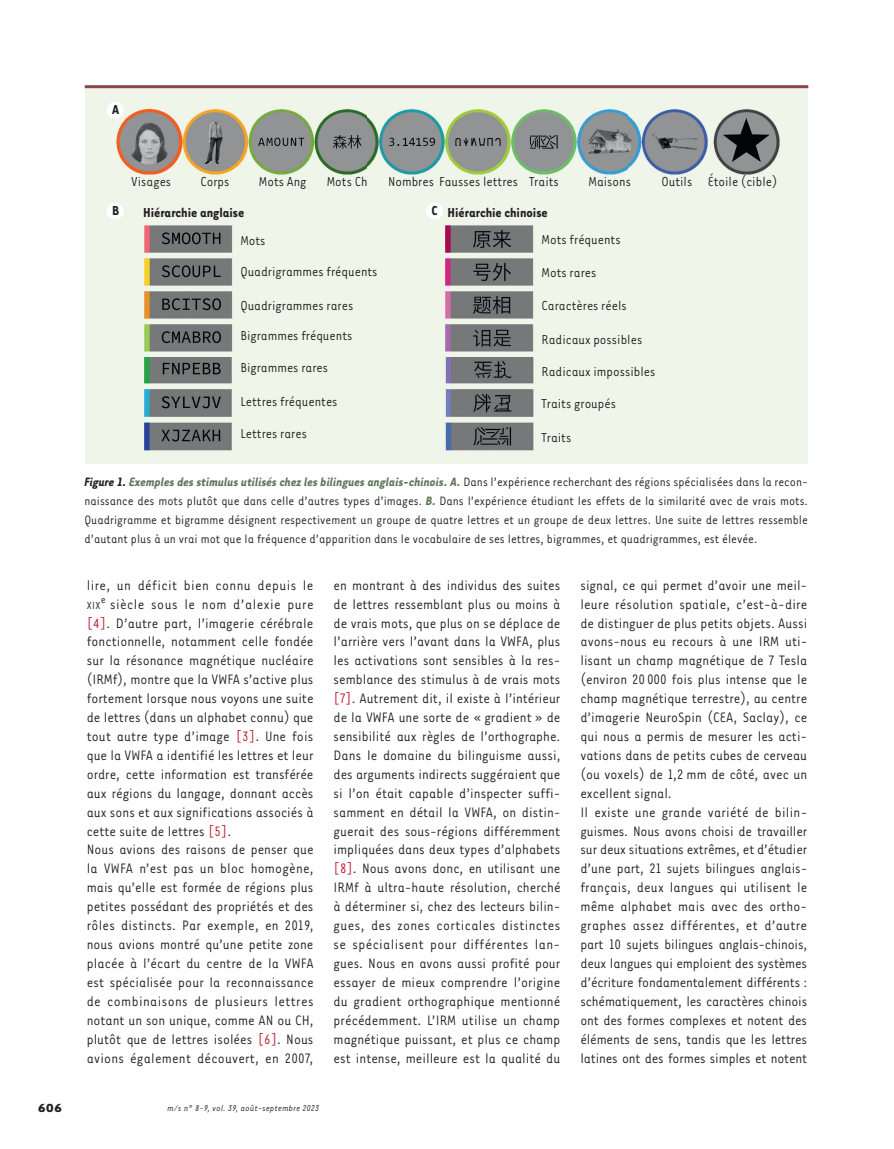
<style>
.page{position:relative;width:894px;height:1149px;background:#fff}
.page>*{position:absolute;margin:0;border:0;box-sizing:border-box;transform-origin:0 0}
.t1{font:15.75px/18.9px "Tarzana Nar OT";color:#231f20}
.t2{font:15px/32px "Tarzana Nar OT";color:#231f20}
.t3{font:700 15px "Tarzana Nar OT";color:#231f20}
.t4{font:13.95px/18.9px "Tarzana Nar OT";color:#231f20;text-align:justify}
.t5{font:700 13.5px "Tarzana Wide OT";color:#231f20}
.t6{font:italic 9.75px "Tarzana Nar OT";letter-spacing:.025em;color:#231f20}
.s1{font-weight:700;font-style:italic}
.s2{font-weight:700;font-style:italic;color:#5f7659}
.s3{font-size:11.85px}
.s4{color:#bf182a}
</style>
<div class="page">
<div style="left:85px;top:85px;width:722px;height:379px;background:#eff5e8"></div>
<img style="left:107px;top:105px;width:673px;height:346px">
<div style="left:107px;top:102px;width:17px;height:17px;background:#fff;border-radius:50%"></div>
<div style="left:107px;top:202px;width:17px;height:17px;background:#fff;border-radius:50%"></div>
<div style="left:426px;top:202px;width:17px;height:17px;background:#fff;border-radius:50%"></div>
<hr style="left:85px;top:85px;width:723px;height:3px;background:#8d454f">
<p class="t3" style="left:112px;top:100px;width:9px">A</p>
<p class="t3" style="left:112px;top:201px;width:9px">B</p>
<p class="t2" style="left:131px;top:164px;width:41px">Visages</p>
<p class="t2" style="left:200px;top:164px;width:31px">Corps</p>
<p class="t2" style="left:259px;top:164px;width:49px">Mots Ang</p>
<p class="t2" style="left:326px;top:164px;width:42px">Mots Ch</p>
<p class="t2" style="left:388px;top:164px;width:172px">Nombres Fausses lettres Traits</p>
<p class="t2" style="left:588px;top:164px;width:44px">Maisons</p>
<p class="t2" style="left:661px;top:164px;width:117px">Outils Étoile (cible)</p>
<p class="t3" style="left:143px;top:203px;width:103px">Hiérarchie anglaise</p>
<p class="t2" style="left:240px;top:224px;width:139px;line-height:31px">Mots<br>Quadrigrammes fréquents</p>
<p class="t2" style="left:541px;top:222px;width:81px">Mots fréquents</p>
<p class="t3" style="left:431px;top:203px;width:118px">C Hiérarchie chinoise</p>
<p class="t2" style="left:541px;top:256px;width:87px;line-height:32.7px">Mots rares<br>Caractères réels</p>
<p class="t2" style="left:541px;top:323px;width:115px">Radicaux possibles<br>Radicaux impossibles<br>Traits groupés</p>
<p class="t2" style="left:541px;top:421px;width:31px">Traits</p>
<p class="t2" style="left:240px;top:290px;width:114px;line-height:30.2px">Quadrigrammes rares<br>Bigrammes fréquents</p>
<p class="t2" style="left:240px;top:351px;width:89px">Bigrammes rares</p>
<p class="t2" style="left:240px;top:385px;width:99px">Lettres fréquentes<br>Lettres rares</p>
<p class="t4" style="left:84px;top:471px;width:724px"><span class="s1">Figure 1.</span> <span class="s2">Exemples des stimulus utilisés chez les bilingues anglais-chinois. A.</span> Dans l’expérience recherchant des régions spécialisées dans la recon&shy;naissance des mots plutôt que dans celle d’autres types d’images. <span class="s2">B.</span> Dans l’expérience étudiant les effets de la similarité avec de vrais mots.<br>Quadrigramme et bigramme désignent respectivement un groupe de quatre lettres et un groupe de deux lettres. Une suite de lettres ressemble d’autant plus à un vrai mot que la fréquence d’apparition dans le vocabulaire de ses lettres, bigrammes, et quadrigrammes, est élevée.</p>
<p class="t1" style="left:87px;top:574px;width:228px">lire, un déficit bien connu depuis le <span class="s3">xix</span><sup>e</sup> siècle sous le nom d’alexie pure <span class="s4">[4]</span>. D’autre part, l’imagerie cérébrale fonctionnelle, notamment celle fondée sur la résonance magnétique nucléaire (IRMf), montre que la VWFA s’active plus fortement lorsque nous voyons une suite de lettres (dans un alphabet connu) que tout autre type d’image <span class="s4">[3]</span>. Une fois que la VWFA a identifié les lettres et leur ordre, cette information est transférée aux régions du langage, donnant accès aux sons et aux significations associés à cette suite de lettres <span class="s4">[5]</span>.<br>Nous avions des raisons de penser que la VWFA n’est pas un bloc homogène, mais qu’elle est formée de régions plus petites possédant des propriétés et des rôles distincts. Par exemple, en 2019, nous avions montré qu’une petite zone placée à l’écart du centre de la VWFA est spécialisée pour la reconnaissance de combinaisons de plusieurs lettres notant un son unique, comme AN ou CH, plutôt que de lettres isolées <span class="s4">[6]</span>. Nous avions également découvert, en 2007,</p>
<p class="t1" style="left:333px;top:574px;width:228px;text-align:justify">en montrant à des individus des suites de lettres ressemblant plus ou moins à de vrais mots, que plus on se déplace de l’arrière vers l’avant dans la VWFA, plus les activations sont sensibles à la res&shy;semblance des stimulus à de vrais mots <span class="s4">[7]</span>. Autrement dit, il existe à l’intérieur de la VWFA une sorte de « gradient » de sensibilité aux règles de l’orthographe.<br>Dans le domaine du bilinguisme aussi, des arguments indirects suggéraient que si l’on était capable d’inspecter suffi&shy;samment en détail la VWFA, on distin&shy;guerait des sous-régions différemment impliquées dans deux types d’alphabets <span class="s4">[8]</span>. Nous avons donc, en utilisant une IRMf à ultra-haute résolution, cherché à déterminer si, chez des lecteurs bilin&shy;gues, des zones corticales distinctes se spécialisent pour différentes lan&shy;gues. Nous en avons aussi profité pour essayer de mieux comprendre l’origine du gradient orthographique mentionné précédemment. L’IRM utilise un champ magnétique puissant, et plus ce champ est intense, meilleure est la qualité du</p>
<p class="t5" style="left:38px;top:1098px;width:26px">606</p>
<p class="t6" style="left:167px;top:1102px;width:153px">m/s n° 8-9, vol. 39, août-septembre 2023</p>
<p class="t1" style="left:580px;top:574px;width:228px">signal, ce qui permet d’avoir une meil&shy;leure résolution spatiale, c’est-à-dire de distinguer de plus petits objets. Aussi avons-nous eu recours à une IRM uti&shy;lisant un champ magnétique de 7 Tesla (environ 20 000 fois plus intense que le champ magnétique terrestre), au centre d’imagerie NeuroSpin (CEA, Saclay), ce qui nous a permis de mesurer les acti&shy;vations dans de petits cubes de cerveau (ou voxels) de 1,2 mm de côté, avec un excellent signal.<br>Il existe une grande variété de bilin&shy;guismes. Nous avons choisi de travailler sur deux situations extrêmes, et d’étudier d’une part, 21 sujets bilingues anglais&shy;français, deux langues qui utilisent le même alphabet mais avec des ortho&shy;graphes assez différentes, et d’autre part 10 sujets bilingues anglais-chinois, deux langues qui emploient des systèmes d’écriture fondamentalement différents : schématiquement, les caractères chinois ont des formes complexes et notent des éléments de sens, tandis que les lettres latines ont des formes simples et notent</p>
</div>
